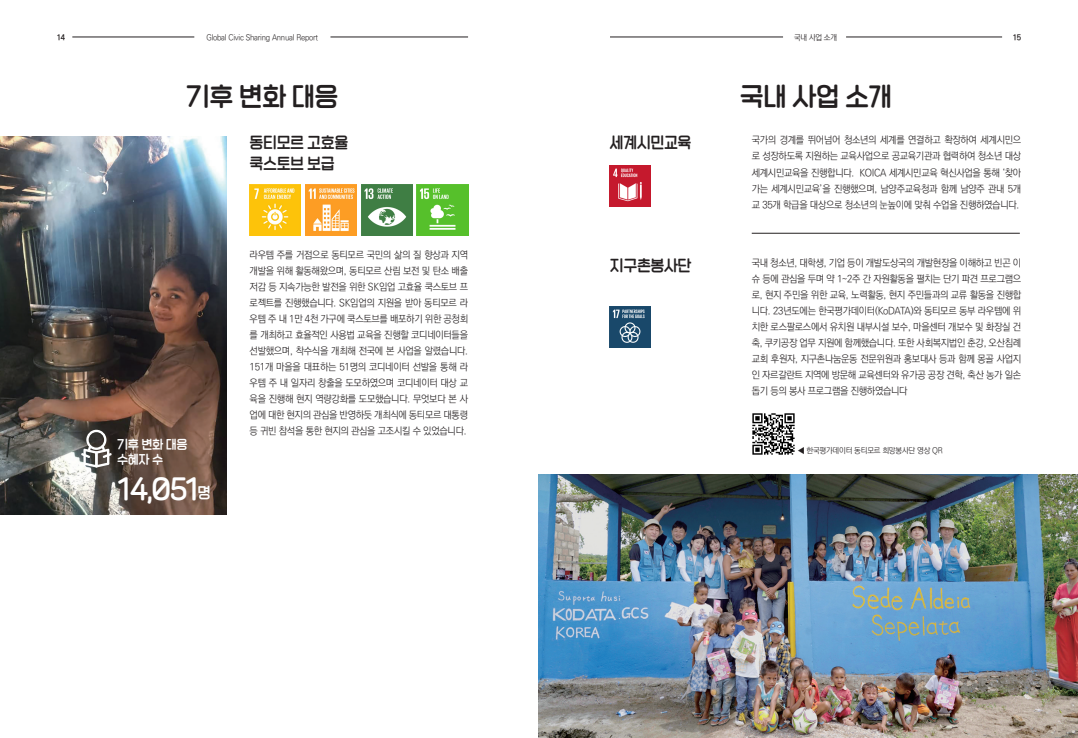
<style>
.page{position:relative;width:1078px;height:738px;background:#fff}
.page>*{position:absolute;margin:0;border:0;box-sizing:border-box;transform-origin:0 0}
.본문명조{font:26.9px "SD Gogo Round 05 Bd";color:#fff}
.본문명조-2{font:25px "SD Gogo Round 05 Bd";letter-spacing:-.03em;color:#231f20;scale:.96 1}
.본문명조-3{font:15px "SD Gogo Round 05 Bd";letter-spacing:-.03em;color:#231f20;scale:.93 1}
.본문명조-4{font:12px "SD Gogo Round 05 Bd";letter-spacing:-.03em;color:#fff;scale:.93 1}
.본문명조-5{font:300 10px/16px "Ko Pub World Dotum";letter-spacing:-.03em;color:#231f20;text-align:justify;scale:.96 1}
.단락_스타일_1{font:300 8px "Ko Pub World Dotum";letter-spacing:-.03em;color:#231f20;scale:.96 1}
.단락_스타일_1-2{font:300 8px "Ko Pub World Dotum";letter-spacing:-.03em;color:#231f20}
.본문명조-6{font:300 8px "Ko Pub World Dotum";color:#231f20;scale:.96 1}
.본문명조-7{font:700 8px "Ko Pub World Dotum";color:#231f20;scale:.96 1}
.s1{font-size:14.4px}
</style>
<div class="page">
<img style="left:539px;top:474px;width:538px;height:263px">
<img style="left:0;top:136px;width:227px;height:378px">
<svg style="left:81px;top:429px;width:31px;height:38px"></svg>
<img style="left:249px;top:184px;width:52px;height:51px">
<img style="left:305px;top:184px;width:51px;height:51px">
<img style="left:361px;top:184px;width:51px;height:51px">
<img style="left:417px;top:184px;width:51px;height:51px">
<img style="left:609px;top:166px;width:41px;height:41px">
<img style="left:609px;top:306px;width:41px;height:41px">
<img style="left:752px;top:413px;width:42px;height:42px">
<hr style="left:751px;top:233px;width:268px;height:1px;background:#231f20">
<hr style="left:72px;top:37px;width:122px;height:1px;background:#231f20">
<hr style="left:330px;top:37px;width:138px;height:1px;background:#231f20">
<hr style="left:610px;top:37px;width:172px;height:1px;background:#231f20">
<hr style="left:845px;top:37px;width:156px;height:1px;background:#231f20">
<p class="본문명조-7" style="left:57px;top:32px;width:10px">14</p>
<p class="단락_스타일_1" style="left:206px;top:32px;width:118px">Global Civic Sharing Annual Report</p>
<p class="본문명조-6" style="left:793px;top:32px;width:46px">국내 사업 소개</p>
<p class="본문명조-7" style="left:1012px;top:32px;width:10px">15</p>
<p class="본문명조-2" style="left:186px;top:82px;width:160px">기후 변화 대응</p>
<p class="본문명조-2" style="left:739px;top:82px;width:160px">국내 사업 소개</p>
<p class="본문명조-4" style="left:117px;top:437px;width:78px">기후 변화 대응</p>
<p class="본문명조-4" style="left:117px;top:452px;width:51px">수혜자 수</p>
<p class="본문명조" style="left:118px;top:472px;width:95px">14,051<span class="s1">명</span></p>
<p class="본문명조-3" style="left:249px;top:134px;width:108px">동티모르 고효율</p>
<p class="본문명조-3" style="left:249px;top:154px;width:93px">쿡스토브 보급</p>
<p class="본문명조-5" style="left:249px;top:247px;width:229px">라우템 주를 거점으로 동티모르 국민의 삶의 질 향상과 지역 개발을 위해 활동해왔으며, 동티모르 산림 보전 및 탄소 배출 저감 등 지속가능한 발전을 위한 SK임업 고효율 쿡스토브 프 로젝트를 진행했습니다. SK임업의 지원을 받아 동티모르 라 우템 주 내 1만 4천 가구에 쿡스토브를 배포하기 위한 공청회 를 개최하고 효율적인 사용법 교육을 진행할 코디네이터들을 선발했으며, 착수식을 개최해 전국에 본 사업을 알렸습니다.<br>151개 마을을 대표하는 51명의 코디네이터 선발을 통해 라 우템 주 내 일자리 창출을 도모하였으며 코디네이터 대상 교 육을 진행해 현지 역량강화를 도모했습니다. 무엇보다 본 사 업에 대한 현지의 관심을 반영하듯 개최식에 동티모르 대통령 등 귀빈 참석을 통한 현지의 관심을 고조시킬 수 있었습니다.</p>
<p class="본문명조-3" style="left:609px;top:134px;width:89px">세계시민교육</p>
<p class="본문명조-5" style="left:751px;top:132px;width:282px">국가의 경계를 뛰어넘어 청소년의 세계를 연결하고 확장하여 세계시민으 로 성장하도록 지원하는 교육사업으로 공교육기관과 협력하여 청소년 대상 세계시민교육을 진행합니다. KOICA 세계시민교육 혁신사업을 통해 ‘찾아 가는 세계시민교육’을 진행했으며, 남양주교육청과 함께 남양주 관내 5개 교 35개 학급을 대상으로 청소년의 눈높이에 맞춰 수업을 진행하였습니다.</p>
<p class="본문명조-3" style="left:609px;top:257px;width:89px">지구촌봉사단</p>
<p class="본문명조-5" style="left:751px;top:255px;width:282px">국내 청소년, 대학생, 기업 등이 개발도상국의 개발현장을 이해하고 빈곤 이 슈 등에 관심을 두며 약 1~2주 간 자원활동을 펼치는 단기 파견 프로그램으 로, 현지 주민을 위한 교육, 노력활동, 현지 주민들과의 교류 활동을 진행합 니다. 23년도에는 한국평가데이터(KoDATA)와 동티모르 동부 라우템에 위 치한 로스팔로스에서 유치원 내부시설 보수, 마을센터 개보수 및 화장실 건 축, 쿠키공장 업무 지원에 함께했습니다. 또한 사회복지법인 춘강, 오산침례 교회 후원자, 지구촌나눔운동 전문위원과 홍보대사 등과 함께 몽골 사업지 인 자르갈란트 지역에 방문해 교육센터와 유가공 공장 견학, 축산 농가 일손 돕기 등의 봉사 프로그램을 진행하였습니다</p>
<p class="단락_스타일_1-2" style="left:797px;top:445px;width:147px">◀ 한국평가데이터 동티모르 희망봉사단 영상 QR</p>
</div>
